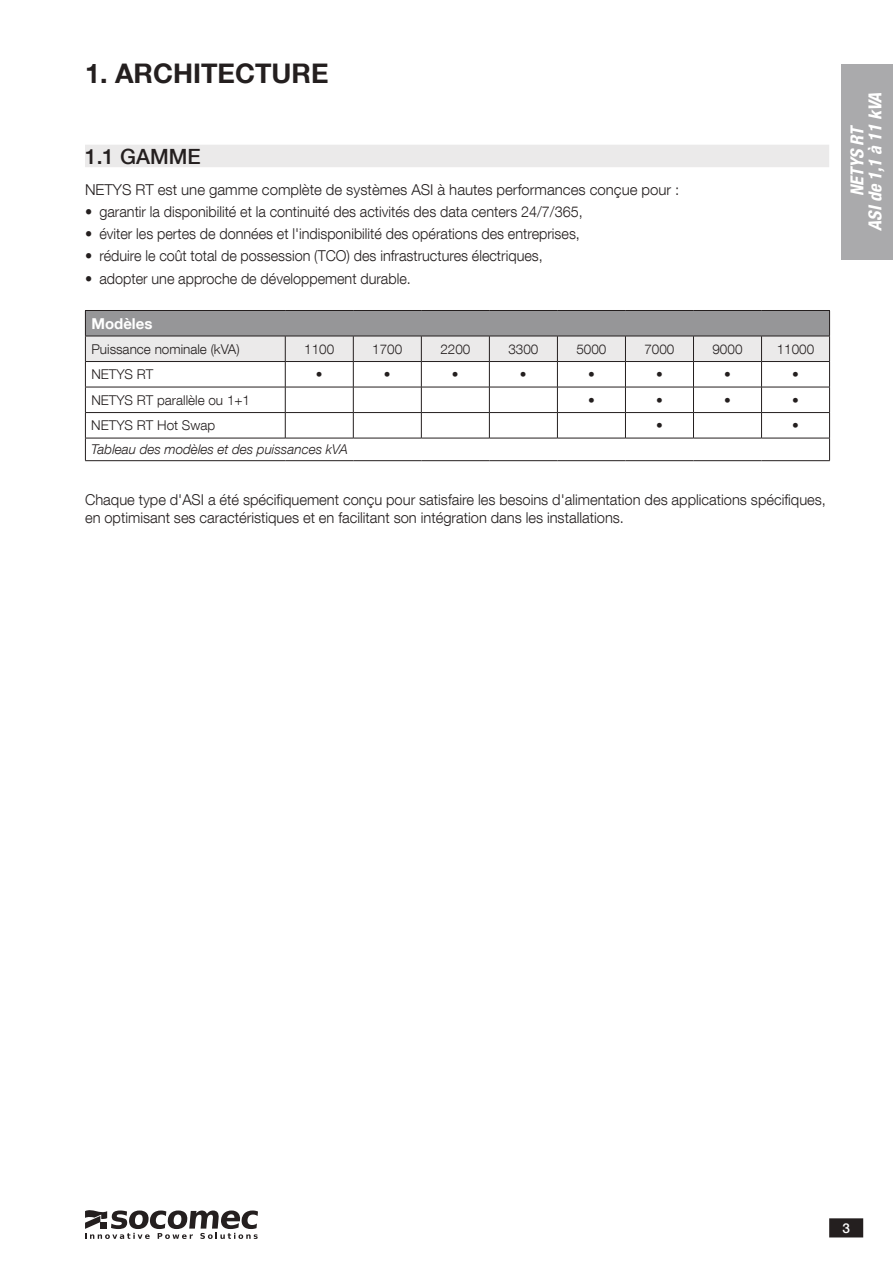
<style>
.page{position:relative;width:893px;height:1263px;background:#fff}
.page>*{position:absolute;margin:0;border:0;box-sizing:border-box;transform-origin:0 0}
.t1{font:700 27px "Helvetica Neue LT Com";color:#241f1f}
.t2{font:500 21px "Helvetica Neue LT Com";color:#241f1f}
.t3{font:italic 700 condensed 18px/18px "Helvetica Neue LT Com";color:#fff;text-align:center}
.t4{font:300 15px "Helvetica Neue LT Com";color:#241f1f;scale:.96 1}
.t5{font:300 15px/18px "Helvetica Neue LT Com";color:#241f1f}
.t6{font:700 15px "Helvetica Neue LT Com";color:#fff}
.t7{font:300 13.5px "Helvetica Neue LT Com";color:#241f1f}
.t8{font:italic 300 13.5px "Helvetica Neue LT Com";color:#241f1f}
.t9{font:500 13.5px "Helvetica Neue LT Com";color:#fff}
</style>
<div class="page">
<div style="left:85px;top:145px;width:744px;height:22px;background:#ebeaea"></div>
<hr style="left:85px;top:460px;width:200px;height:1px;background:#241f1f">
<hr style="left:285px;top:460px;width:68px;height:1px;background:#241f1f">
<hr style="left:353px;top:460px;width:68px;height:1px;background:#241f1f">
<hr style="left:421px;top:460px;width:68px;height:1px;background:#241f1f">
<hr style="left:489px;top:460px;width:68px;height:1px;background:#241f1f">
<hr style="left:557px;top:460px;width:68px;height:1px;background:#241f1f">
<hr style="left:625px;top:460px;width:68px;height:1px;background:#241f1f">
<hr style="left:693px;top:460px;width:68px;height:1px;background:#241f1f">
<hr style="left:761px;top:460px;width:69px;height:1px;background:#241f1f">
<hr style="left:85px;top:310px;width:200px;height:1px;background:#241f1f">
<svg style="left:85px;top:311px;width:745px;height:149px"></svg>
<hr style="left:285px;top:310px;width:68px;height:1px;background:#241f1f">
<hr style="left:353px;top:310px;width:68px;height:1px;background:#241f1f">
<hr style="left:421px;top:310px;width:68px;height:1px;background:#241f1f">
<hr style="left:489px;top:310px;width:68px;height:1px;background:#241f1f">
<hr style="left:557px;top:310px;width:68px;height:1px;background:#241f1f">
<hr style="left:625px;top:310px;width:68px;height:1px;background:#241f1f">
<hr style="left:693px;top:310px;width:68px;height:1px;background:#241f1f">
<hr style="left:761px;top:310px;width:69px;height:1px;background:#241f1f">
<div style="left:842px;top:64px;width:51px;height:195px;background:#aaaaac"></div>
<svg style="left:85px;top:1210px;width:173px;height:29px"></svg>
<div style="left:100px;top:1222px;width:7px;height:7px;background:#241f1f"></div>
<div style="left:830px;top:1219px;width:32px;height:18px;background:#241f1f"></div>
<div style="left:829px;top:1218px;width:34px;height:19px;border:2px solid #241f1f"></div>
<h1 class="t1" style="left:85px;top:56px;width:245px">1. ARCHITECTURE</h1>
<h2 class="t2" style="left:85px;top:144px;width:117px">1.1 GAMME</h2>
<p class="t5" style="left:85px;top:180px;width:596px">NETYS RT est une gamme complète de systèmes ASI à hautes performances conçue pour :</p>
<p class="t4" style="left:85px;top:202px;width:520px">• garantir la disponibilité et la continuité des activités des data centers 24/7/365,</p>
<p class="t4" style="left:85px;top:225px;width:517px">• éviter les pertes de données et l'indisponibilité des opérations des entreprises,</p>
<p class="t4" style="left:85px;top:247px;width:478px">• réduire le coût total de possession (TCO) des infrastructures électriques,</p>
<p class="t4" style="left:85px;top:269px;width:341px">• adopter une approche de développement durable.</p>
<p class="t6" style="left:91px;top:314px;width:63px">Modèles</p>
<p class="t7" style="left:91px;top:340px;width:150px">Puissance nominale (kVA)</p>
<p class="t7" style="left:304px;top:340px;width:32px">1100</p>
<p class="t7" style="left:372px;top:340px;width:32px">1700</p>
<p class="t7" style="left:440px;top:340px;width:32px">2200</p>
<p class="t7" style="left:508px;top:340px;width:32px">3300</p>
<p class="t7" style="left:576px;top:340px;width:32px">5000</p>
<p class="t7" style="left:644px;top:340px;width:32px">7000</p>
<p class="t7" style="left:712px;top:340px;width:32px">9000</p>
<p class="t7" style="left:777px;top:340px;width:39px">11000</p>
<p class="t7" style="left:91px;top:366px;width:64px">NETYS RT</p>
<p class="t7" style="left:316px;top:366px;width:8px">•</p>
<p class="t7" style="left:384px;top:366px;width:8px">•</p>
<p class="t7" style="left:452px;top:366px;width:8px">•</p>
<p class="t7" style="left:520px;top:366px;width:8px">•</p>
<p class="t7" style="left:588px;top:366px;width:8px">•</p>
<p class="t7" style="left:656px;top:366px;width:8px">•</p>
<p class="t7" style="left:724px;top:366px;width:8px">•</p>
<p class="t7" style="left:792px;top:366px;width:8px">•</p>
<p class="t7" style="left:91px;top:392px;width:160px">NETYS RT parallèle ou 1+1</p>
<p class="t7" style="left:588px;top:392px;width:8px">•</p>
<p class="t7" style="left:656px;top:392px;width:8px">•</p>
<p class="t7" style="left:724px;top:392px;width:8px">•</p>
<p class="t7" style="left:792px;top:392px;width:8px">•</p>
<p class="t7" style="left:91px;top:417px;width:125px">NETYS RT Hot Swap</p>
<p class="t7" style="left:656px;top:417px;width:8px">•</p>
<p class="t7" style="left:792px;top:417px;width:8px">•</p>
<p class="t8" style="left:91px;top:441px;width:258px">Tableau des modèles et des puissances kVA</p>
<p class="t5" style="left:85px;top:491px;width:742px">Chaque type d'ASI a été spécifiquement conçu pour satisfaire les besoins d'alimentation des applications spécifiques, en optimisant ses caractéristiques et en facilitant son intégration dans les installations.</p>
<p class="t3" style="left:848px;top:231px;width:140px;rotate:-90deg">NETYS RT<br>ASI de 1,1 à 11 kVA</p>
<p class="t9" style="left:842px;top:1220px;width:9px">3</p>
</div>
